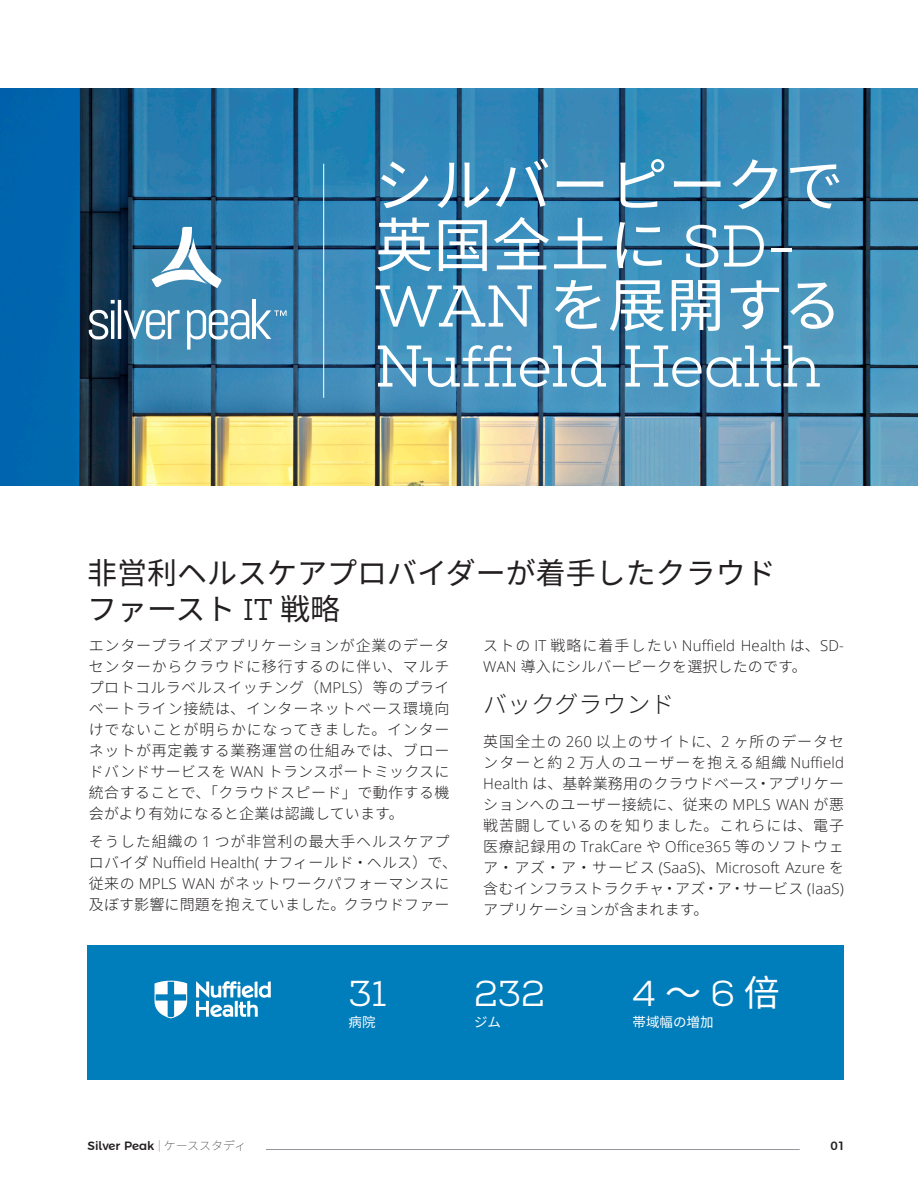
<style>
.page{position:relative;width:918px;height:1188px;background:#fff}
.page>*{position:absolute;margin:0;border:0;box-sizing:border-box;transform-origin:0 0}
.Heading_1{font:58.65px/60px "Nexa Slab";color:#fff}
.Heading_3{font:36px "Nexa Slab";color:#fff}
.Heading_2{font:30px/36px "Noto Sans CJ Ksc";color:#231f20}
.Heading_4{font:300 24px "Noto Sans CJ Ksc";color:#231f20}
.t1{font:300 15px/21px "Noto Sans CJ Ksc";letter-spacing:.01em;color:#231f20;text-align:justify}
.t2{font:300 15px/21px "Noto Sans CJ Ksc";letter-spacing:.03em;color:#231f20}
.Heading_6{font:13.5px "Noto Sans CJ Ksc";color:#fff}
.t3{font:500 12px "Montserrat Alternates";color:#231f20}
.s1{font-family:"Noto Sans CJ Ksc"}
.s2{font-family:"Nexa Slab"}
.s3{font-family:"Open Sans"}
.s4{font-weight:100}
.s5{font-family:"Noto Sans CJ Ksc";font-weight:100}
</style>
<div class="page">
<img style="left:0;top:88px;width:918px;height:398px">
<hr style="left:323px;top:164px;width:1px;height:234px;background:#fff">
<svg style="left:89px;top:300px;width:91px;height:39px"></svg>
<svg style="left:187px;top:310px;width:62px;height:40px"></svg>
<hr style="left:252px;top:300px;width:4px;height:39px;background:#fff">
<svg style="left:152px;top:227px;width:70px;height:61px"></svg>
<svg style="left:256px;top:310px;width:31px;height:29px"></svg>
<div style="left:87px;top:945px;width:757px;height:135px;background:#007dbb"></div>
<svg style="left:155px;top:981px;width:32px;height:37px"></svg>
<svg style="left:196px;top:981px;width:75px;height:36px"></svg>
<hr style="left:186px;top:1149px;width:614px;height:1px;background:#96969c">
<div style="left:88px;top:1141px;width:178px;height:28px;background:#fff"></div>
<p class="Heading_1" style="left:375px;top:158px;width:470px"><span class="s1">シルバーピークで英国全土に</span> SD-<br>WAN <span class="s1">を展開する<br></span>Nuffield Health</p>
<p class="Heading_2" style="left:87px;top:555px;width:690px">非営利ヘルスケアプロバイダーが着手したクラウドファースト <span class="s2">IT</span> 戦略</p>
<p class="t1" style="left:89px;top:636px;width:362px">エンタープライズアプリケーションが企業のデータセンターからクラウドに移行するのに伴い、マルチプロトコルラベルスイッチング（<span class="s3">MPLS</span>）等のプライベートライン接続は、インターネットベース環境向けでないことが明らかになってきました。インターネットが再定義する業務運営の仕組みでは、ブロードバンドサービスを <span class="s3">WAN</span> トランスポートミックスに統合することで、「クラウドスピード」で動作する機会がより有効になると企業は認識しています。</p>
<p class="t2" style="left:89px;top:831px;width:370px">そうした組織の <span class="s3">1</span> つが非営利の最大手ヘルスケアプロバイダ <span class="s3">Nuffield Health(</span> ナフィールド・ヘルス）で、従来の <span class="s3">MPLS WAN</span> がネットワークパフォーマンスに及ぼす影響に問題を抱えていました。クラウドファー</p>
<p class="Heading_3" style="left:349px;top:972px;width:39px">31</p>
<p class="Heading_6" style="left:349px;top:1014px;width:28px">病院</p>
<p class="t1" style="left:483px;top:636px;width:362px">ストの <span class="s3">IT</span> 戦略に着手したい <span class="s3">Nuffield Health</span> は、<span class="s3">SD-<br>WAN</span> 導入にシルバーピークを選択したのです。</p>
<p class="Heading_4" style="left:483px;top:690px;width:193px">バックグラウンド</p>
<p class="t1" style="left:483px;top:732px;width:362px">英国全土の <span class="s3">260</span> 以上のサイトに、<span class="s3">2</span> ヶ所のデータセンターと約 <span class="s3">2</span> 万人のユーザーを抱える組織 <span class="s3">Nuffield Health</span> は、基幹業務用のクラウドベース・アプリケーションへのユーザー接続に、従来の <span class="s3">MPLS WAN</span> が悪戦苦闘しているのを知りました。これらには、電子医療記録用の <span class="s3">TrakCare</span> や <span class="s3">Office365</span> 等のソフトウェア・アズ・ア・サービス <span class="s3">(SaaS)</span>、<span class="s3">Microsoft Azure</span> を含むインフラストラクチャ・アズ・ア・サービス <span class="s3">(IaaS)</span>アプリケーションが含まれます。</p>
<p class="Heading_3" style="left:474px;top:972px;width:73px">232</p>
<p class="Heading_6" style="left:474px;top:1014px;width:28px">ジム</p>
<p class="Heading_3" style="left:633px;top:972px;width:149px">4<span class="s1">～</span>6<span class="s1">倍</span></p>
<p class="Heading_6" style="left:633px;top:1014px;width:82px">帯域幅の増加</p>
<p class="t3" style="left:88px;top:1136px;width:160px">Silver Peak <span class="s4">|</span> <span class="s5">ケーススタディ</span></p>
<p class="t3" style="left:830px;top:1136px;width:16px">01</p>
</div>
